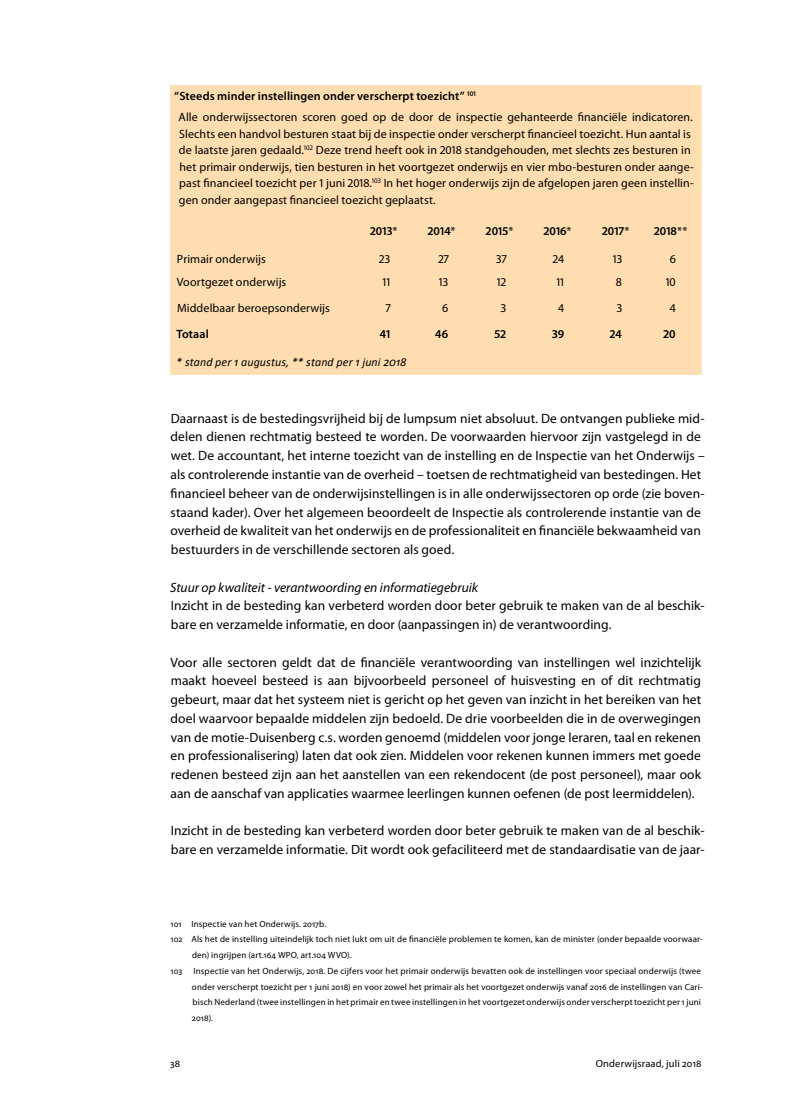
<style>
.page{position:relative;width:808px;height:1106px;background:#fff}
.page>*{position:absolute;margin:0;border:0;box-sizing:border-box;transform-origin:0 0}
.t1{font:13.5px/18.8px "Myriad Pro";letter-spacing:.005em;color:#000}
.t2{font:italic 13.5px "Myriad Pro";color:#000}
.t3{font:12px/16.5px "Myriad Pro";letter-spacing:.01em;color:#000}
.t4{font:600 12px "Myriad Pro";letter-spacing:.01em;color:#000}
.t5{font:italic 12px "Calibri";letter-spacing:.01em;color:#000}
.t6{font:10.5px "Myriad Pro";letter-spacing:.015em;color:#000}
.t7{font:9px "Myriad Pro";letter-spacing:.02em;color:#000}
.s1{font-weight:600}
.s2{font-weight:400}
</style>
<div class="page">
<div style="left:170px;top:85px;width:532px;height:290px;background:#feddb0"></div>
<p class="t3" style="left:179px;top:85px;width:516px;line-height:21px;text-indent:-4px"><span class="s1">“Steeds minder instellingen onder verscherpt toezicht”</span> <sup>101<br></sup>Alle onderwijssectoren scoren goed op de door de inspectie gehanteerde financiële indicatoren.</p>
<p class="t3" style="left:179px;top:125px;width:516px">Slechts een handvol besturen staat bij de inspectie onder verscherpt financieel toezicht. Hun aantal is de laatste jaren gedaald.<sup>102</sup> Deze trend heeft ook in 2018 standgehouden, met slechts zes besturen in het primair onderwijs, tien besturen in het voortgezet onderwijs en vier mbo-besturen onder aange&shy;past financieel toezicht per 1 juni 2018.<sup>103</sup> In het hoger onderwijs zijn de afgelopen jaren geen instellin&shy;gen onder aangepast financieel toezicht geplaatst.</p>
<p class="t4" style="left:370px;top:224px;width:29px">2013<span class="s2">*</span></p>
<p class="t4" style="left:428px;top:224px;width:29px">2014<span class="s2">*</span></p>
<p class="t4" style="left:486px;top:224px;width:29px">2015<span class="s2">*</span></p>
<p class="t4" style="left:544px;top:224px;width:29px">2016<span class="s2">*</span></p>
<p class="t4" style="left:602px;top:224px;width:29px">2017<span class="s2">*</span></p>
<p class="t4" style="left:654px;top:224px;width:35px">2018<span class="s2">**</span></p>
<p class="t3" style="left:177px;top:250px;width:90px">Primair onderwijs</p>
<p class="t3" style="left:379px;top:250px;width:13px">23</p>
<p class="t3" style="left:438px;top:250px;width:12px">27</p>
<p class="t3" style="left:496px;top:250px;width:12px">37</p>
<p class="t3" style="left:553px;top:250px;width:13px">24</p>
<p class="t3" style="left:613px;top:250px;width:11px">13</p>
<p class="t3" style="left:670px;top:250px;width:8px">6</p>
<p class="t3" style="left:177px;top:273px;width:111px">Voortgezet onderwijs</p>
<p class="t3" style="left:382px;top:273px;width:9px">11</p>
<p class="t3" style="left:439px;top:273px;width:11px">13</p>
<p class="t3" style="left:497px;top:273px;width:11px">12</p>
<p class="t3" style="left:556px;top:273px;width:9px">11</p>
<p class="t3" style="left:616px;top:273px;width:8px">8</p>
<p class="t3" style="left:666px;top:273px;width:12px">10</p>
<p class="t3" style="left:177px;top:299px;width:154px">Middelbaar beroepsonderwijs</p>
<p class="t3" style="left:386px;top:299px;width:6px">7</p>
<p class="t3" style="left:442px;top:299px;width:8px">6</p>
<p class="t3" style="left:501px;top:299px;width:7px">3</p>
<p class="t3" style="left:558px;top:299px;width:8px">4</p>
<p class="t3" style="left:617px;top:299px;width:7px">3</p>
<p class="t3" style="left:670px;top:299px;width:8px">4</p>
<p class="t4" style="left:176px;top:327px;width:34px">Totaal</p>
<p class="t4" style="left:380px;top:327px;width:12px">41</p>
<p class="t4" style="left:435px;top:327px;width:15px">46</p>
<p class="t4" style="left:494px;top:327px;width:13px">52</p>
<p class="t4" style="left:552px;top:327px;width:14px">39</p>
<p class="t4" style="left:610px;top:327px;width:14px">24</p>
<p class="t4" style="left:663px;top:327px;width:14px">20</p>
<p class="t5" style="left:176px;top:354px;width:232px">* stand per 1 augustus, ** stand per 1 juni 2018</p>
<p class="t1" style="left:170px;top:408px;width:536px">Daarnaast is de bestedingsvrijheid bij de lumpsum niet absoluut. De ontvangen publieke mid&shy;delen dienen rechtmatig besteed te worden. De voorwaarden hiervoor zijn vastgelegd in de wet. De accountant, het interne toezicht van de instelling en de Inspectie van het Onderwijs – als controlerende instantie van de overheid – toetsen de rechtmatigheid van bestedingen. Het financieel beheer van de onderwijsinstellingen is in alle onderwijssectoren op orde (zie boven&shy;staand kader). Over het algemeen beoordeelt de Inspectie als controlerende instantie van de overheid de kwaliteit van het onderwijs en de professionaliteit en financiële bekwaamheid van bestuurders in de verschillende sectoren als goed.</p>
<p class="t2" style="left:170px;top:580px;width:309px">Stuur op kwaliteit - verantwoording en informatiegebruik</p>
<p class="t1" style="left:171px;top:596px;width:535px">Inzicht in de besteding kan verbeterd worden door beter gebruik te maken van de al beschik&shy;bare en verzamelde informatie, en door (aanpassingen in) de verantwoording.</p>
<p class="t1" style="left:171px;top:652px;width:532px;text-align:justify">Voor alle sectoren geldt dat de financiële verantwoording van instellingen wel inzichtelijk maakt hoeveel besteed is aan bijvoorbeeld personeel of huisvesting en of dit rechtmatig gebeurt, maar dat het systeem niet is gericht op het geven van inzicht in het bereiken van het doel waarvoor bepaalde middelen zijn bedoeld. De drie voorbeelden die in de overwegingen van de motie-Duisenberg c.s. worden genoemd (middelen voor jonge leraren, taal en rekenen en professionalisering) laten dat ook zien. Middelen voor rekenen kunnen immers met goede redenen besteed zijn aan het aanstellen van een rekendocent (de post personeel), maar ook aan de aanschaf van applicaties waarmee leerlingen kunnen oefenen (de post leermiddelen).</p>
<p class="t1" style="left:171px;top:821px;width:535px">Inzicht in de besteding kan verbeterd worden door beter gebruik te maken van de al beschik&shy;bare en verzamelde informatie. Dit wordt ook gefaciliteerd met de standaardisatie van de jaar-</p>
<p class="t7" style="left:170px;top:918px;width:157px">101 Inspectie van het Onderwijs. 2017b.</p>
<p class="t7" style="left:170px;top:933px;width:534px">102 Als het de instelling uiteindelijk toch niet lukt om uit de financiële problemen te komen, kan de minister (onder bepaalde voorwaar-</p>
<p class="t7" style="left:192px;top:949px;width:161px">den) ingrijpen (art.164 WPO, art.104 WVO).</p>
<p class="t7" style="left:170px;top:965px;width:532px">103 Inspectie van het Onderwijs, 2018. De cijfers voor het primair onderwijs bevatten ook de instellingen voor speciaal onderwijs (twee</p>
<p class="t7" style="left:192px;top:981px;width:512px">onder verscherpt toezicht per 1 juni 2018) en voor zowel het primair als het voortgezet onderwijs vanaf 2016 de instellingen van Cari-</p>
<p class="t7" style="left:193px;top:996px;width:510px">bisch Nederland (twee instellingen in het primair en twee instellingen in het voortgezet onderwijs onder verscherpt toezicht per 1 juni</p>
<p class="t7" style="left:192px;top:1012px;width:23px">2018).</p>
<p class="t6" style="left:170px;top:1057px;width:12px">38</p>
<p class="t6" style="left:596px;top:1057px;width:107px">Onderwijsraad, juli 2018</p>
</div>
